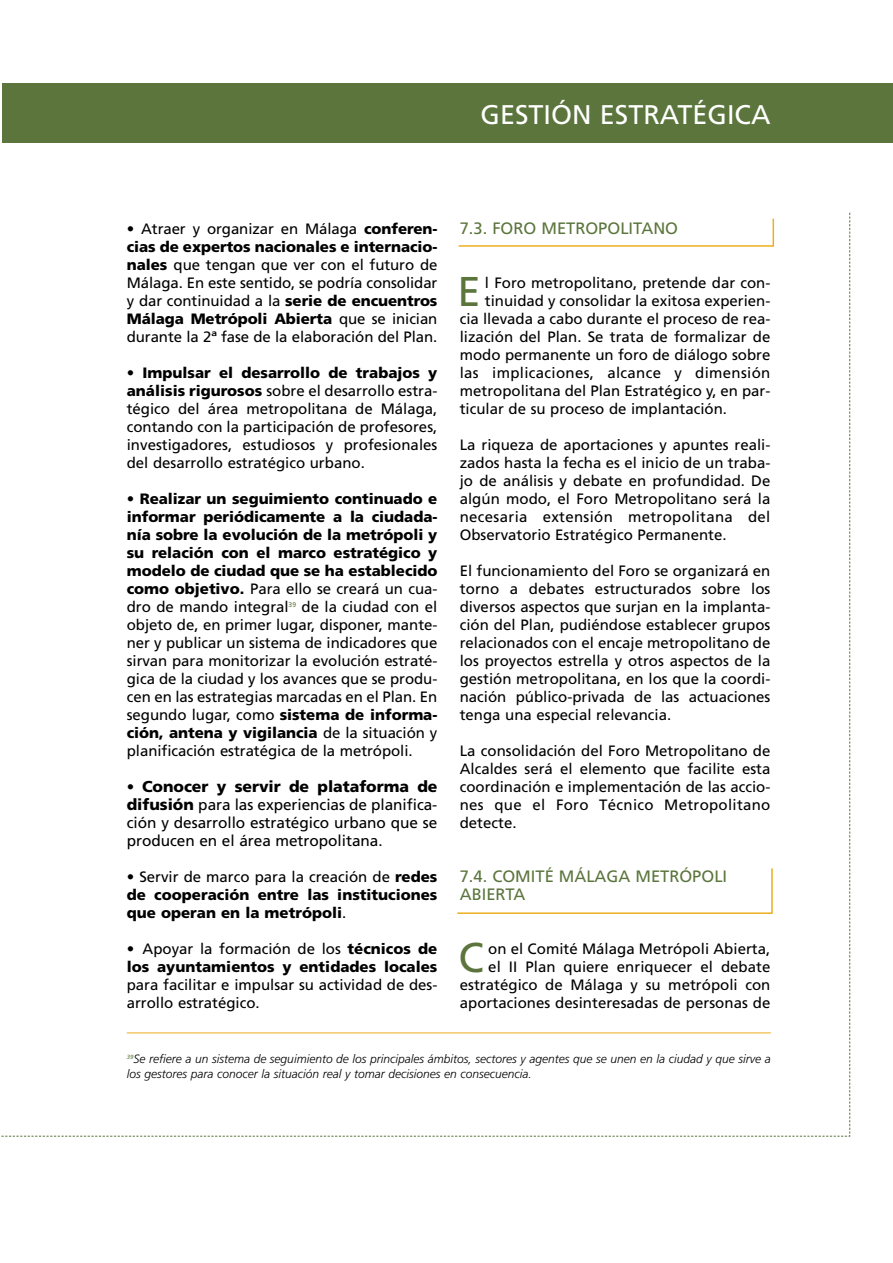
<style>
.page{position:relative;width:893px;height:1263px;background:#fff}
.page>*{position:absolute;margin:0;border:0;box-sizing:border-box;transform-origin:0 0}
.t1{font:41.55px "Frutiger";color:#5b753c}
.t2{font:27px "Frutiger";color:#fff}
.t3{font:16.5px/18px "Frutiger";color:#5b753c}
.t4{font:900 15.75px "Frutiger";letter-spacing:-.005em;color:#000}
.t5{font:15.3px/18px "Frutiger";letter-spacing:-.005em;color:#000;text-align:justify}
.t6{font:15px/18px "Frutiger";color:#000;text-align:justify}
.t7{font:900 15px/18px "Frutiger";color:#000;text-align:justify}
.t8{font:15px "Frutiger";letter-spacing:.02em;color:#000}
.t9{font:italic 300 12px/15px "Frutiger";color:#000}
.t10{font:6.75px "Frutiger";color:#5b753c}
.s1{font-weight:900}
.s2{font-weight:400}
.s3{font-size:15px}
.s4{font-weight:900;font-size:15.75px}
</style>
<div class="page">
<div style="left:3px;top:84px;width:889px;height:59px;background:#5b753c"></div>
<hr style="left:127px;top:1033px;width:643px;height:1px;background:#edaf1e">
<svg style="left:457px;top:218px;width:317px;height:696px"></svg>
<h2 class="t2" style="left:480px;top:104px;width:291px">GESTIÓN ESTRATÉGICA</h2>
<p class="t6" style="left:127px;top:221px;width:312px">• Atraer y organizar en Málaga <span class="s1">conferen&shy;cias de expertos nacionales e internacio&shy;nales</span> que tengan que ver con el futuro de Málaga. En este sentido, se podría consolidar y dar continuidad a la <span class="s1">serie de encuentros Málaga Metrópoli Abierta</span> que se inician durante la 2ª fase de la elaboración del Plan.</p>
<p class="t6" style="left:127px;top:365px;width:312px"><span class="s1">• Impulsar el desarrollo de trabajos y análisis rigurosos</span> sobre el desarrollo estra&shy;tégico del área metropolitana de Málaga, contando con la participación de profesores, investigadores, estudiosos y profesionales del desarrollo estratégico urbano.</p>
<p class="t7" style="left:127px;top:491px;width:312px">• Realizar un seguimiento continuado e informar periódicamente a la ciudada&shy;nía sobre la evolución de la metrópoli y su relación con el marco estratégico y modelo de ciudad que se ha establecido como objetivo. <span class="s2">Para ello se creará un cua&shy;dro de mando integral</span></p>
<p class="t6" style="left:127px;top:599px;width:312px;text-indent:175px">de la ciudad con el objeto de, en primer lugar, disponer, mante&shy;ner y publicar un sistema de indicadores que sirvan para monitorizar la evolución estraté&shy;gica de la ciudad y los avances que se produ&shy;cen en las estrategias marcadas en el Plan. En segundo lugar, como <span class="s1">sistema de informa&shy;ción, antena y vigilancia</span> de la situación y planificación estratégica de la metrópoli.</p>
<p class="t4" style="left:127px;top:780px;width:312px"><span class="s3">•</span> Conocer y servir de plataforma de</p>
<p class="t5" style="left:127px;top:797px;width:312px"><span class="s4">difusión</span> para las experiencias de planifica&shy;ción y desarrollo estratégico urbano que se producen en el área metropolitana<span class="s3">.</span></p>
<p class="t7" style="left:127px;top:869px;width:312px"><span class="s2">• Servir de marco para la creación de</span> redes de cooperación entre las instituciones que operan en la metrópoli<span class="s2">.</span></p>
<p class="t7" style="left:127px;top:941px;width:312px"><span class="s2">• Apoyar la formación de los</span> técnicos de los ayuntamientos y entidades locales</p>
<p class="t6" style="left:127px;top:977px;width:312px">para facilitar e impulsar su actividad de des&shy;arrollo estratégico.</p>
<p class="t10" style="left:288px;top:602px;width:9px">39</p>
<p class="t3" style="left:460px;top:221px;width:220px">7.3. FORO METROPOLITANO</p>
<h1 class="t1" style="left:457px;top:275px;width:25px">E</h1>
<p class="t6" style="left:485px;top:275px;width:287px">l Foro metropolitano, pretende dar con-</p>
<p class="t6" style="left:485px;top:293px;width:287px">tinuidad y consolidar la exitosa experien-</p>
<p class="t6" style="left:460px;top:311px;width:312px">cia llevada a cabo durante el proceso de rea-</p>
<p class="t6" style="left:460px;top:329px;width:312px">lización del Plan. Se trata de formalizar de</p>
<p class="t6" style="left:460px;top:347px;width:312px">modo permanente un foro de diálogo sobre</p>
<p class="t8" style="left:460px;top:367px;width:312px">las implicaciones, alcance y dimensión</p>
<p class="t6" style="left:460px;top:383px;width:312px">metropolitana del Plan Estratégico y, en par-</p>
<p class="t6" style="left:460px;top:401px;width:269px">ticular de su proceso de implantación.</p>
<p class="t6" style="left:460px;top:437px;width:312px">La riqueza de aportaciones y apuntes reali&shy;zados hasta la fecha es el inicio de un traba&shy;jo de análisis y debate en profundidad. De algún modo, el Foro Metropolitano será la necesaria extensión metropolitana del Observatorio Estratégico Permanente.</p>
<p class="t6" style="left:460px;top:563px;width:312px">El funcionamiento del Foro se organizará en torno a debates estructurados sobre los diversos aspectos que surjan en la implanta&shy;ción del Plan, pudiéndose establecer grupos relacionados con el encaje metropolitano de los proyectos estrella y otros aspectos de la gestión metropolitana, en los que la coordi&shy;nación público-privada de las actuaciones tenga una especial relevancia.</p>
<p class="t6" style="left:460px;top:743px;width:312px">La consolidación del Foro Metropolitano de Alcaldes será el elemento que facilite esta coordinación e implementación de las accio&shy;nes que el Foro Técnico Metropolitano detecte.</p>
<p class="t3" style="left:460px;top:869px;width:269px">7.4. COMITÉ MÁLAGA METRÓPOLI<br>ABIERTA</p>
<h1 class="t1" style="left:458px;top:941px;width:27px">C</h1>
<p class="t6" style="left:460px;top:941px;width:312px;text-align:right">on el Comité Málaga Metrópoli Abierta,<br>el II Plan quiere enriquecer el debate estratégico de Málaga y su metrópoli con aportaciones desinteresadas de personas de</p>
<p class="t9" style="left:127px;top:1052px;width:645px"><sup>39</sup>Se refiere a un sistema de seguimiento de los principales ámbitos, sectores y agentes que se unen en la ciudad y que sirve a los gestores para conocer la situación real y tomar decisiones en consecuencia.</p>
</div>
